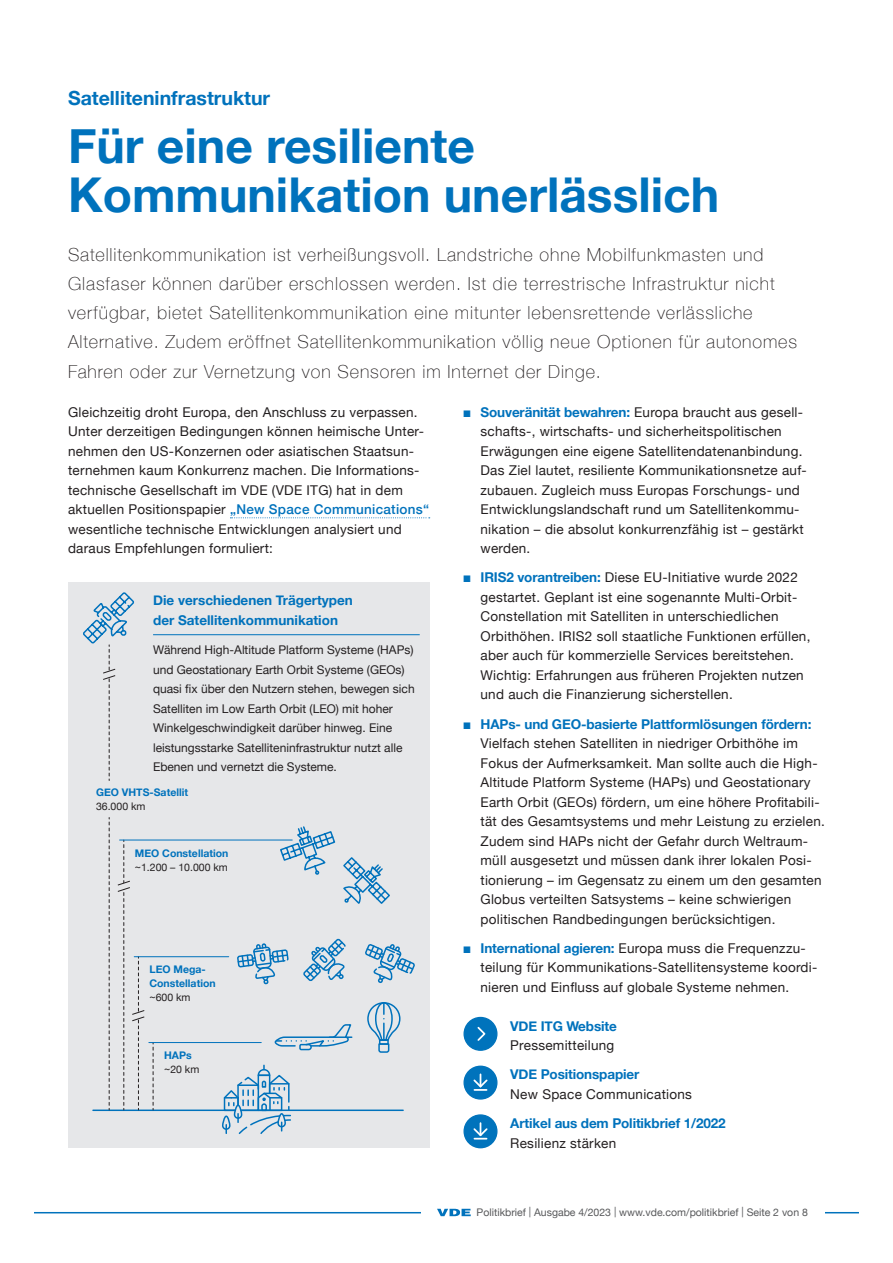
<style>
.page{position:relative;width:893px;height:1263px;background:#fff}
.page>*{position:absolute;margin:0;border:0;box-sizing:border-box;transform-origin:0 0}
.t1{font:700 48px/48.8px "Helvetica Neue";color:#0072bc}
.t2{font:700 19.5px "Helvetica Neue";color:#0072bc}
.t3{font:100 18px/29.2px "Helvetica Neue";letter-spacing:.05em;color:#231f20}
.t4{font:13.5px/19.5px "Helvetica Neue";letter-spacing:.02em;color:#231f20}
.t5{font:700 13.5px/19.5px "Helvetica Neue";letter-spacing:-.01em;color:#0072bc}
.t6{font:12px/19.5px "Helvetica Neue";color:#231f20}
.t7{font:10.5px "Helvetica Neue";color:#57585a}
.t8{font:700 10.5px/14.1px "Helvetica Neue";color:#0072bc}
.t9{font:10.5px "Helvetica Neue";color:#231f20}
.s1{font-weight:500;color:#0072bc}
.s2{color:#0072bc}
.s3{font-weight:700;color:#0072bc}
</style>
<div class="page">
<hr style="left:34px;top:1212px;width:825px;height:1px;background:#0072bc">
<div style="left:422px;top:1197px;width:403px;height:19px;background:#fff"></div>
<svg style="left:437px;top:1209px;width:34px;height:7px"></svg>
<svg style="left:230px;top:517px;width:200px;height:1px"></svg>
<svg style="left:463px;top:1017px;width:34px;height:34px"></svg>
<div style="left:68px;top:582px;width:361px;height:566px;background:#e6e7e9"></div>
<hr style="left:153px;top:634px;width:267px;height:1px;background:#0072bc">
<svg style="left:463px;top:1065px;width:34px;height:34px"></svg>
<svg style="left:463px;top:1114px;width:34px;height:34px"></svg>
<svg style="left:303px;top:938px;width:43px;height:43px"></svg>
<svg style="left:365px;top:944px;width:50px;height:39px"></svg>
<svg style="left:237px;top:943px;width:52px;height:42px"></svg>
<svg style="left:279px;top:826px;width:111px;height:78px"></svg>
<svg style="left:274px;top:1024px;width:79px;height:27px"></svg>
<svg style="left:367px;top:1002px;width:34px;height:51px"></svg>
<div style="left:222px;top:1115px;width:9px;height:15px;border:2px solid #0072bc;border-radius:4px"></div>
<hr style="left:242px;top:1109px;width:161px;height:2px;background:#0072bc">
<hr style="left:93px;top:1109px;width:142px;height:2px;background:#0072bc">
<svg style="left:223px;top:1065px;width:69px;height:69px"></svg>
<svg style="left:109px;top:817px;width:1px;height:293px"></svg>
<svg style="left:153px;top:1043px;width:1px;height:67px"></svg>
<hr style="left:120px;top:840px;width:172px;height:1px;background:#0072bc">
<hr style="left:134px;top:956px;width:95px;height:1px;background:#0072bc">
<hr style="left:149px;top:1042px;width:112px;height:1px;background:#0072bc">
<svg style="left:117px;top:840px;width:28px;height:270px"></svg>
<svg style="left:83px;top:592px;width:51px;height:188px"></svg>
<h2 class="t2" style="left:68px;top:86px;width:204px">Satelliteninfrastruktur</h2>
<h1 class="t1" style="left:68px;top:120px;width:653px">Für eine resiliente<br>Kommunikation unerlässlich</h1>
<p class="t3" style="left:68px;top:239px;width:731px">Satellitenkommunikation ist verheißungsvoll. Landstriche ohne Mobilfunkmasten und Glasfaser können darüber erschlossen werden. Ist die terrestrische Infrastruktur nicht verfügbar, bietet Satellitenkommunikation eine mitunter lebensrettende verlässliche Alternative. Zudem eröffnet Satellitenkommunikation völlig neue Optionen für autonomes Fahren oder zur Vernetzung von Sensoren im Internet der Dinge.</p>
<p class="t4" style="left:68px;top:403px;width:363px">Gleichzeitig droht Europa, den Anschluss zu verpassen.<br>Unter derzeitigen Bedingungen können heimische Unter&shy;nehmen den US-Konzernen oder asiatischen Staatsun&shy;ternehmen kaum Konkurrenz machen. Die Informations&shy;technische Gesellschaft im VDE (VDE ITG) hat in dem aktuellen Positionspapier <span class="s1">„New Space Communications“ </span>wesentliche technische Entwicklungen analysiert und daraus Empfehlungen formuliert:</p>
<p class="t4" style="left:480px;top:403px;width:326px;text-indent:-17px"><span class="s2">■</span> <span class="s3">Souveränität bewahren:</span> Europa braucht aus gesell&shy;schafts-, wirtschafts- und sicherheitspolitischen Erwägungen eine eigene Satellitendatenanbindung.<br>Das Ziel lautet, resiliente Kommunikationsnetze auf&shy;zubauen. Zugleich muss Europas Forschungs- und Entwicklungslandschaft rund um Satellitenkommu&shy;nikation – die absolut konkurrenzfähig ist – gestärkt werden.</p>
<p class="t4" style="left:480px;top:569px;width:331px;text-indent:-17px"><span class="s2">■</span> <span class="s3">IRIS2 vorantreiben:</span> Diese EU-Initiative wurde 2022 gestartet. Geplant ist eine sogenannte Multi-Orbit-Constellation mit Satelliten in unterschiedlichen Orbithöhen. IRIS2 soll staatliche Funktionen erfüllen, aber auch für kommerzielle Services bereitstehen.<br>Wichtig: Erfahrungen aus früheren Projekten nutzen und auch die Finanzierung sicherstellen.</p>
<p class="t4" style="left:480px;top:715px;width:346px;text-indent:-17px"><span class="s2">■</span> <span class="s3">HAPs- und GEO-basierte Plattformlösungen fördern:<br></span>Vielfach stehen Satelliten in niedriger Orbithöhe im Fokus der Aufmerksamkeit. Man sollte auch die High-Altitude Platform Systeme (HAPs) und Geostationary Earth Orbit (GEOs) fördern, um eine höhere Profitabili&shy;tät des Gesamtsystems und mehr Leistung zu erzielen.<br>Zudem sind HAPs nicht der Gefahr durch Weltraum&shy;müll ausgesetzt und müssen dank ihrer lokalen Posi&shy;tionierung – im Gegensatz zu einem um den gesamten Globus verteilten Satsystems – keine schwierigen politischen Randbedingungen berücksichtigen.</p>
<p class="t4" style="left:480px;top:939px;width:338px;text-indent:-17px"><span class="s2">■</span> <span class="s3">International agieren:</span> Europa muss die Frequenzzu&shy;teilung für Kommunikations-Satellitensysteme koordi&shy;nieren und Einfluss auf globale Systeme nehmen.</p>
<p class="t5" style="left:510px;top:1016px;width:108px">VDE ITG Website</p>
<p class="t4" style="left:510px;top:1036px;width:106px">Pressemitteilung</p>
<p class="t5" style="left:153px;top:590px;width:201px">Die verschiedenen Trägertypen der Satellitenkommunikation</p>
<p class="t6" style="left:153px;top:641px;width:263px">Während High-Altitude Platform Systeme (HAPs) und Geostationary Earth Orbit Systeme (GEOs) quasi fix über den Nutzern stehen, bewegen sich Satelliten im Low Earth Orbit (LEO) mit hoher Winkelgeschwindigkeit darüber hinweg. Eine leistungsstarke Satelliteninfrastruktur nutzt alle Ebenen und vernetzt die Systeme.</p>
<p class="t8" style="left:96px;top:785px;width:94px">GEO VHTS-Satellit</p>
<p class="t9" style="left:96px;top:799px;width:51px">36.000 km</p>
<p class="t8" style="left:135px;top:846px;width:95px">MEO Constellation</p>
<p class="t9" style="left:135px;top:859px;width:95px">~1.200 – 10.000 km</p>
<p class="t8" style="left:149px;top:962px;width:68px">LEO Mega-<br>Constellation</p>
<p class="t9" style="left:149px;top:990px;width:43px">~600 km</p>
<p class="t8" style="left:164px;top:1048px;width:29px">HAPs</p>
<p class="t9" style="left:164px;top:1062px;width:37px">~20 km</p>
<p class="t5" style="left:510px;top:1064px;width:131px">VDE Positionspapier</p>
<p class="t4" style="left:510px;top:1085px;width:183px">New Space Communications</p>
<p class="t5" style="left:510px;top:1113px;width:217px">Artikel aus dem Politikbrief 1/2022</p>
<p class="t4" style="left:510px;top:1134px;width:108px">Resilienz stärken</p>
<p class="t7" style="left:477px;top:1205px;width:333px">Politikbrief | Ausgabe 4/2023 | www.vde.com/politikbrief | Seite 2 von 8</p>
</div>
